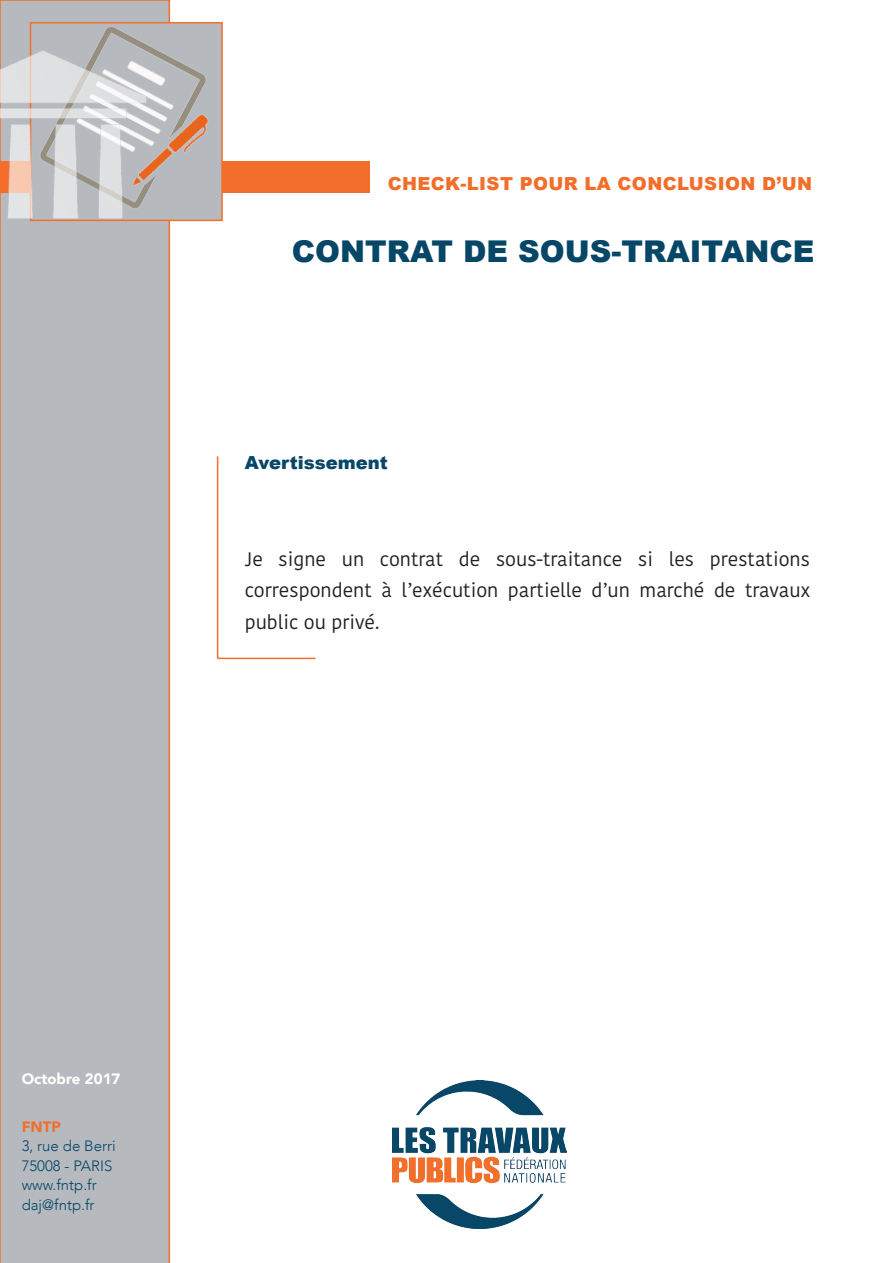
<style>
.page{position:relative;width:893px;height:1263px;background:#fff}
.page>*{position:absolute;margin:0;border:0;box-sizing:border-box;transform-origin:0 0}
.t1{font:900 30px "Arial";color:#064667}
.t2{font:19.5px/31.5px "Kohinoor Bangla";color:#231f20;text-align:justify}
.t3{font:900 18px "Arial";letter-spacing:.02em;color:#f36e2a}
.t4{font:900 18px "Arial";color:#064667}
.t5{font:300 15px "Avenir";color:#064667}
.t6{font:900 15px "Avenir";color:#fff}
.t7{font:900 15px "Avenir";color:#f36e2a}
</style>
<div class="page">
<div style="left:0;top:0;width:170px;height:1263px;background:#b6babf;border:2px solid #f36e2a"></div>
<img style="left:393px;top:1080px;width:174px;height:149px">
<div style="left:0;top:162px;width:370px;height:31px;background:#f36e2a"></div>
<hr style="left:217px;top:456px;width:1px;height:202px;background:#f36e2a">
<hr style="left:218px;top:658px;width:97px;height:1px;background:#f36e2a">
<img style="left:106px;top:25px;width:114px;height:193px">
<div style="left:30px;top:22px;width:193px;height:199px;border:2px solid #f36e2a"></div>
<img style="left:0;top:30px;width:185px;height:191px">
<p class="t3" style="left:388px;top:171px;width:426px">CHECK-LIST POUR LA CONCLUSION D’UN</p>
<p class="t1" style="left:292px;top:230px;width:524px">CONTRAT DE SOUS-TRAITANCE</p>
<p class="t4" style="left:245px;top:450px;width:145px">Avertissement</p>
<p class="t2" style="left:245px;top:543px;width:567px">Je signe un contrat de sous-traitance si les prestations correspondent à l’exécution partielle d’un marché de travaux public ou privé.</p>
<p class="t6" style="left:22px;top:1065px;width:100px">Octobre 2017</p>
<p class="t7" style="left:22px;top:1113px;width:41px">FNTP</p>
<p class="t5" style="left:22px;top:1137px;width:95px">3, rue de Berri</p>
<p class="t5" style="left:22px;top:1156px;width:92px">75008 - PARIS</p>
<p class="t5" style="left:22px;top:1176px;width:77px">www.fntp.fr</p>
<p class="t5" style="left:22px;top:1195px;width:74px">daj@fntp.fr</p>
</div>
